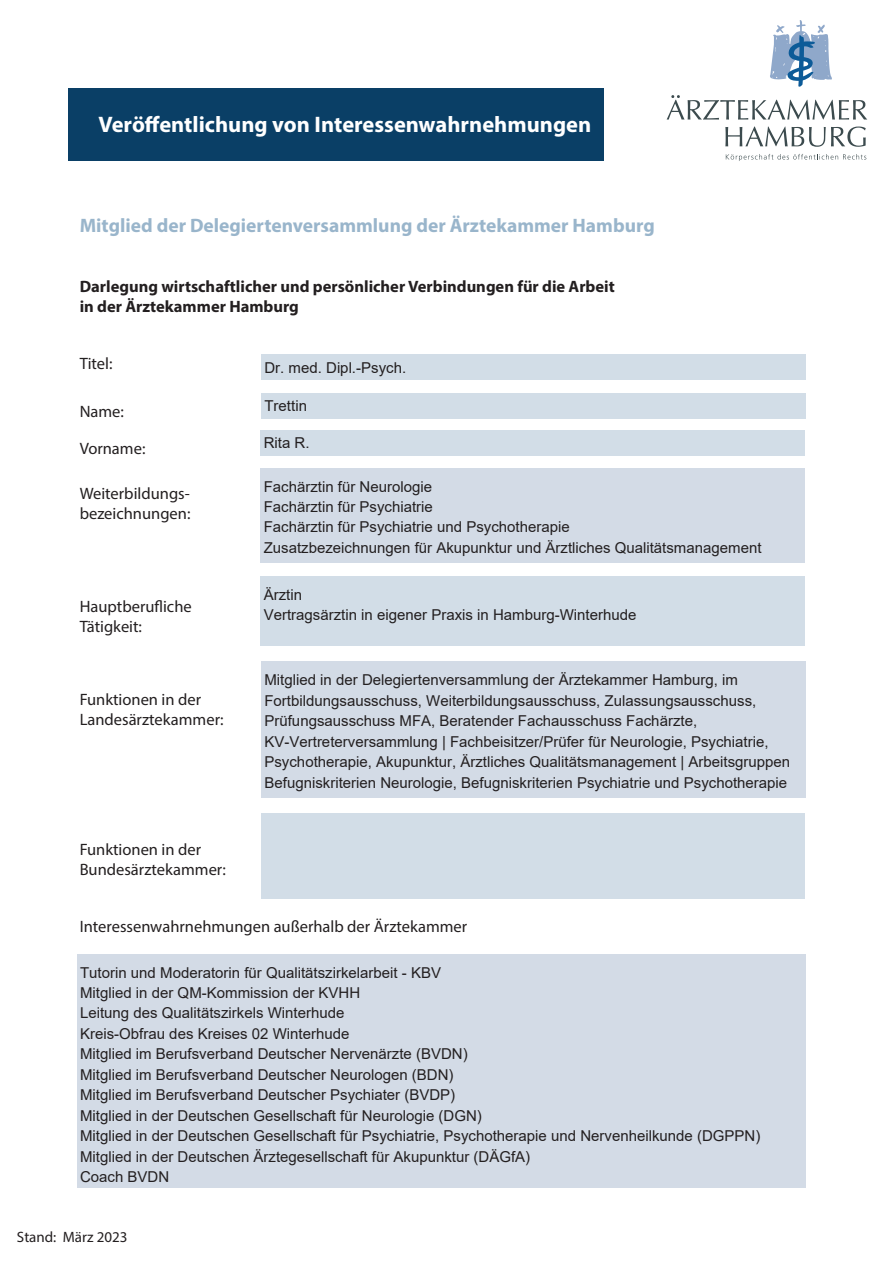
<style>
.page{position:relative;width:893px;height:1263px;background:#fff}
.page>*{position:absolute;margin:0;border:0;box-sizing:border-box;transform-origin:0 0}
.t1{font:700 22.5px "Myriad Pro";color:#fff}
.t2{font:700 19.5px "Myriad Pro";color:#99b5cb}
.t3{font:16.5px/19.8px "Myriad Pro";color:#231f20}
.t4{font:700 16.5px/19.8px "Myriad Pro";color:#231f20}
.t5{font:15px/20.4px "Arial";color:#231f20}
.t6{font:15px "Myriad Pro";color:#231f20}
</style>
<div class="page">
<div style="left:68px;top:88px;width:536px;height:73px;background:#0a3f66"></div>
<svg style="left:770px;top:20px;width:62px;height:67px"></svg>
<svg style="left:667px;top:95px;width:200px;height:25px"></svg>
<svg style="left:725px;top:127px;width:141px;height:20px"></svg>
<svg style="left:726px;top:154px;width:140px;height:7px"></svg>
<div style="left:261px;top:393px;width:545px;height:26px;background:#d2dde7"></div>
<div style="left:261px;top:431px;width:544px;height:25px;background:#d2dde7"></div>
<div style="left:261px;top:468px;width:544px;height:95px;background:#d3dbe6"></div>
<div style="left:261px;top:813px;width:544px;height:85px;background:#d2dde7"></div>
<div style="left:261px;top:576px;width:544px;height:70px;background:#d2dde7"></div>
<div style="left:261px;top:662px;width:545px;height:136px;background:#d3dbe6"></div>
<div style="left:77px;top:954px;width:728px;height:234px;background:#d3dbe6"></div>
<div style="left:261px;top:355px;width:545px;height:25px;background:#d2dde7"></div>
<h1 class="t1" style="left:98px;top:116px;width:494px">Veröffentlichung von Interessenwahrnehmungen</h1>
<h2 class="t2" style="left:80px;top:218px;width:576px">Mitglied der Delegiertenversammlung der Ärztekammer Hamburg</h2>
<p class="t4" style="left:80px;top:278px;width:536px">Darlegung wirtschaftlicher und persönlicher Verbindungen für die Arbeit in der Ärztekammer Hamburg</p>
<p class="t3" style="left:80px;top:354px;width:34px">Titel:</p>
<p class="t3" style="left:80px;top:402px;width:46px">Name:</p>
<p class="t3" style="left:80px;top:439px;width:67px">Vorname:</p>
<p class="t3" style="left:80px;top:484px;width:112px">Weiterbildungs&shy;bezeichnungen:</p>
<p class="t3" style="left:80px;top:598px;width:114px">Hauptberufliche<br>Tätigkeit:</p>
<p class="t3" style="left:80px;top:691px;width:145px">Funktionen in der<br>Landesärztekammer:</p>
<p class="t3" style="left:80px;top:841px;width:148px">Funktionen in der<br>Bundesärztekammer:</p>
<p class="t5" style="left:264px;top:357px;width:143px">Dr. med. Dipl.-Psych.</p>
<p class="t5" style="left:264px;top:396px;width:44px">Trettin</p>
<p class="t5" style="left:264px;top:433px;width:47px">Rita R.</p>
<p class="t5" style="left:264px;top:476px;width:499px">Fachärztin für Neurologie<br>Fachärztin für Psychiatrie<br>Fachärztin für Psychiatrie und Psychotherapie<br>Zusatzbezeichnungen für Akupunktur und Ärztliches Qualitätsmanagement</p>
<p class="t5" style="left:264px;top:584px;width:374px">Ärztin<br>Vertragsärztin in eigener Praxis in Hamburg-Winterhude</p>
<p class="t5" style="left:264px;top:670px;width:527px">Mitglied in der Delegiertenversammlung der Ärztekammer Hamburg, im Fortbildungsausschuss, Weiterbildungsausschuss, Zulassungsausschuss, Prüfungsausschuss MFA, Beratender Fachausschuss Fachärzte, KV-Vertreterversammlung | Fachbeisitzer/Prüfer für Neurologie, Psychiatrie, Psychotherapie, Akupunktur, Ärztliches Qualitätsmanagement | Arbeitsgruppen Befugniskriterien Neurologie, Befugniskriterien Psychiatrie und Psychotherapie</p>
<p class="t3" style="left:80px;top:918px;width:389px">Interessenwahrnehmungen außerhalb der Ärztekammer</p>
<p class="t5" style="left:80px;top:962px;width:682px">Tutorin und Moderatorin für Qualitätszirkelarbeit - KBV<br>Mitglied in der QM-Kommission der KVHH<br>Leitung des Qualitätszirkels Winterhude<br>Kreis-Obfrau des Kreises 02 Winterhude<br>Mitglied im Berufsverband Deutscher Nervenärzte (BVDN)<br>Mitglied im Berufsverband Deutscher Neurologen (BDN)<br>Mitglied im Berufsverband Deutscher Psychiater (BVDP)<br>Mitglied in der Deutschen Gesellschaft für Neurologie (DGN)<br>Mitglied in der Deutschen Gesellschaft für Psychiatrie, Psychotherapie und Nervenheilkunde (DGPPN)<br>Mitglied in der Deutschen Ärztegesellschaft für Akupunktur (DÄGfA)<br>Coach BVDN</p>
<p class="t6" style="left:17px;top:1232px;width:112px">Stand: März 2023</p>
</div>
